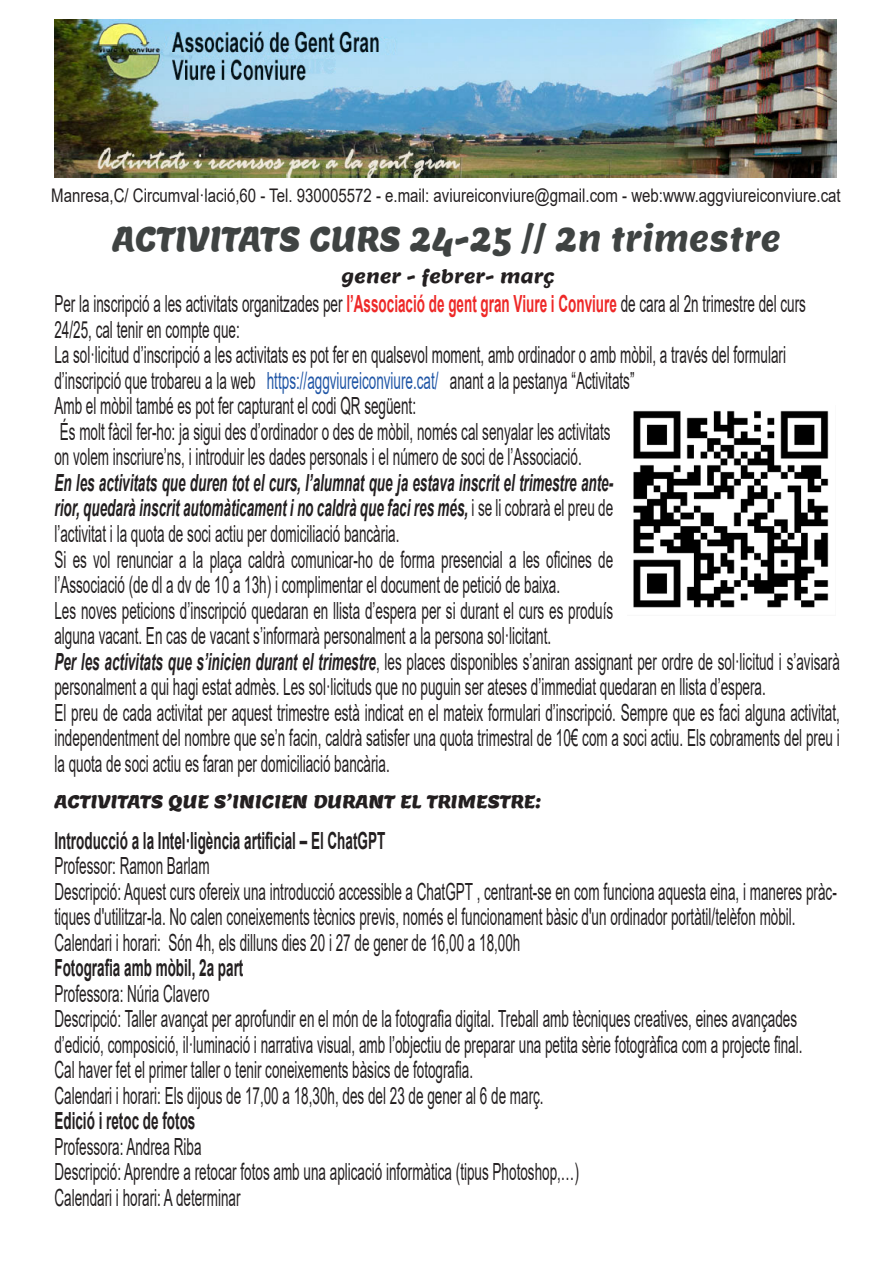
<style>
.page{position:relative;width:893px;height:1263px;background:#fff}
.page>*{position:absolute;margin:0;border:0;box-sizing:border-box;transform-origin:0 0}
.t1{font:33.75px "Lemon";color:#3f4342;scale:.92 1}
.t2{font:23.7px/25.5px "Arial";color:#231f20;scale:.57 1}
.t3{font:italic 700 23.7px/25.5px "Arial";color:#231f20;text-align:justify;scale:.57 1}
.t4{font:700 23.7px "Arial";color:#231f20;scale:.57 1}
.t5{font:18.75px "Arial";color:#231f20;scale:.8 1}
.t6{font:18px "Lemon";color:#231f20}
.s1{font-weight:700;color:#ee2928}
.s2{color:#2056a6}
.s3{font-weight:400;font-style:normal}
.s4{font-weight:700;font-style:italic}
</style>
<div class="page">
<img style="left:54px;top:20px;width:783px;height:157px">
<img style="left:633px;top:410px;width:196px;height:198px">
<p class="t5" style="left:51px;top:183px;width:988px">Manresa,C/ Circumval·lació,60 - Tel. 930005572 - e.mail: aviureiconviure@gmail.com - web:www.aggviureiconviure.cat</p>
<p class="t1" style="left:113px;top:217px;width:728px">ACTIVITATS CURS 24-25 // 2n trimestre</p>
<p class="t6" style="left:341px;top:265px;width:215px">gener - febrer- març</p>
<p class="t2" style="left:54px;top:291px;width:1320px">Per la inscripció a les activitats organitzades per <span class="s1">l’Associació de gent gran Viure i Conviure</span> de cara al 2n trimestre del curs<br>24/25, cal tenir en compte que:</p>
<p class="t2" style="left:54px;top:342px;width:1285px">La sol·licitud d’inscripció a les activitats es pot fer en qualsevol moment, amb ordinador o amb mòbil, a través del formulari d’inscripció que trobareu a la web <span class="s2">https://aggviureiconviure.cat/</span> anant a la pestanya “Activitats”</p>
<p class="t2" style="left:54px;top:393px;width:636px">Amb el mòbil també es pot fer capturant el codi QR següent:</p>
<p class="t2" style="left:54px;top:419px;width:977px">És molt fàcil fer-ho: ja sigui des d’ordinador o des de mòbil, només cal senyalar les activitats on volem inscriure’ns, i introduir les dades personals i el número de soci de l’Associació.</p>
<p class="t3" style="left:54px;top:471px;width:982px">En les activitats que duren tot el curs, l’alumnat que ja estava inscrit el trimestre ante&shy;rior, quedarà inscrit automàticament i no caldrà que faci res més, <span class="s3">i se li cobrarà el preu de l’activitat i la quota de soci actiu per domiciliació bancària.</span></p>
<p class="t2" style="left:54px;top:546px;width:982px">Si es vol renunciar a la plaça caldrà comunicar-ho de forma presencial a les oficines de l’Associació (de dl a dv de 10 a 13h) i complimentar el document de petició de baixa.</p>
<p class="t2" style="left:54px;top:597px;width:982px">Les noves peticions d’inscripció quedaran en llista d’espera per si durant el curs es produís alguna vacant. En cas de vacant s’informarà personalment a la persona sol·licitant.</p>
<p class="t2" style="left:54px;top:648px;width:1379px"><span class="s4">Per les activitats que s’inicien durant el trimestre</span>, les places disponibles s’aniran assignant per ordre de sol·licitud i s’avisarà personalment a qui hagi estat admès. Les sol·licituds que no puguin ser ateses d’immediat quedaran en llista d’espera.</p>
<p class="t2" style="left:54px;top:699px;width:1379px;text-align:justify">El preu de cada activitat per aquest trimestre està indicat en el mateix formulari d’inscripció. Sempre que es faci alguna activitat, independentment del nombre que se’n facin, caldrà satisfer una quota trimestral de 10€ com a soci actiu. Els cobraments del preu i la quota de soci actiu es faran per domiciliació bancària.</p>
<p class="t6" style="left:54px;top:790px;width:488px">ACTIVITATS QUE S’INICIEN DURANT EL TRIMESTRE:</p>
<p class="t4" style="left:54px;top:823px;width:582px">Introducció a la Intel·ligència artificial – El ChatGPT</p>
<p class="t2" style="left:54px;top:853px;width:274px">Professor: Ramon Barlam</p>
<p class="t2" style="left:54px;top:878px;width:1374px">Descripció: Aquest curs ofereix una introducció accessible a ChatGPT , centrant-se en com funciona aquesta eina, i maneres pràc&shy;tiques d'utilitzar-la. No calen coneixements tècnics previs, només el funcionament bàsic d'un ordinador portàtil/telèfon mòbil.</p>
<p class="t2" style="left:54px;top:929px;width:819px">Calendari i horari: Són 4h, els dilluns dies 20 i 27 de gener de 16,00 a 18,00h</p>
<p class="t4" style="left:54px;top:951px;width:333px">Fotografia amb mòbil, 2a part</p>
<p class="t2" style="left:54px;top:980px;width:274px">Professora: Núria Clavero</p>
<p class="t2" style="left:54px;top:1006px;width:1314px">Descripció: Taller avançat per aprofundir en el món de la fotografia digital. Treball amb tècniques creatives, eines avançades d’edició, composició, il·luminació i narrativa visual, amb l’objectiu de preparar una petita sèrie fotogràfica com a projecte final.</p>
<p class="t2" style="left:54px;top:1057px;width:736px">Cal haver fet el primer taller o tenir coneixements bàsics de fotografia.</p>
<p class="t2" style="left:54px;top:1082px;width:860px">Calendari i horari: Els dijous de 17,00 a 18,30h, des del 23 de gener al 6 de març.</p>
<p class="t4" style="left:54px;top:1104px;width:249px">Edició i retoc de fotos</p>
<p class="t2" style="left:54px;top:1133px;width:260px">Professora: Andrea Riba</p>
<p class="t2" style="left:54px;top:1159px;width:922px">Descripció: Aprendre a retocar fotos amb una aplicació informàtica (tipus Photoshop,…)</p>
<p class="t2" style="left:54px;top:1184px;width:328px">Calendari i horari: A determinar</p>
</div>
